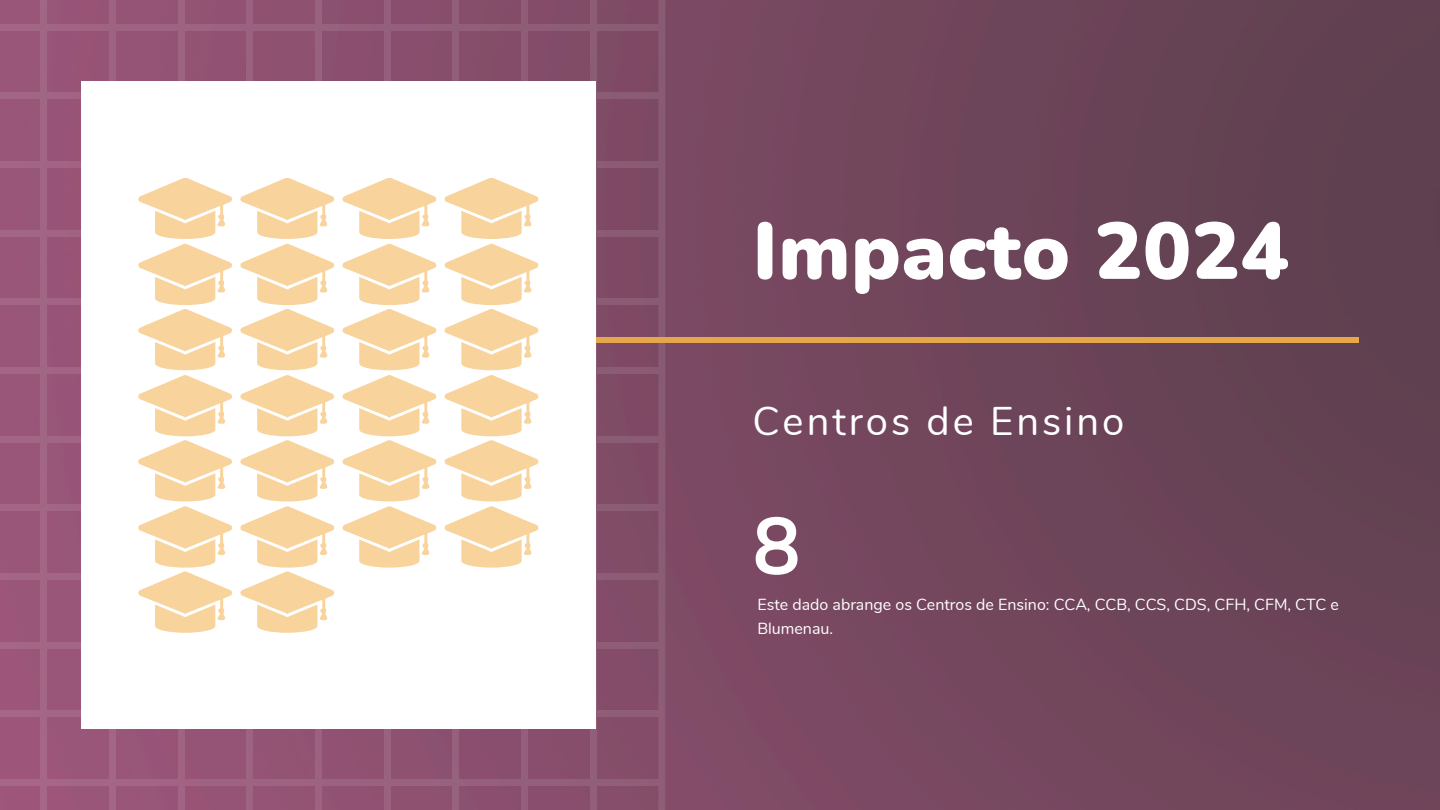
<style>
.page{position:relative;width:1440px;height:810px;background:#fff}
.page>*{position:absolute;margin:0;border:0;box-sizing:border-box;transform-origin:0 0}
.t1{font:900 80px "Nunito";letter-spacing:.01em;color:#fff}
.t2{font:700 80px "Nunito";color:#fff}
.t3{font:40px "Nunito";letter-spacing:.075em;color:#fff}
.t4{font:16px/24px "Nunito";color:#fff}
</style>
<div class="page">
<img style="left:665px;top:0;width:775px;height:810px">
<svg style="left:0;top:0;width:665px;height:810px;background:#8f5372"></svg>
<div style="left:81px;top:337px;width:1278px;height:6px;background:#e6a74a"></div>
<svg style="left:81px;top:81px;width:515px;height:648px"></svg>
<svg style="left:138px;top:178px;width:401px;height:127px;fill:#f8d39c"></svg>
<p class="t1" style="left:753px;top:198px;width:537px">Impacto 2024</p>
<p class="t3" style="left:753px;top:394px;width:373px">Centros de Ensino</p>
<p class="t2" style="left:753px;top:493px;width:49px">8</p>
<p class="t4" style="left:757px;top:593px;width:583px">Este dado abrange os Centros de Ensino: CCA, CCB, CCS, CDS, CFH, CFM, CTC e<br>Blumenau.</p>
</div>
